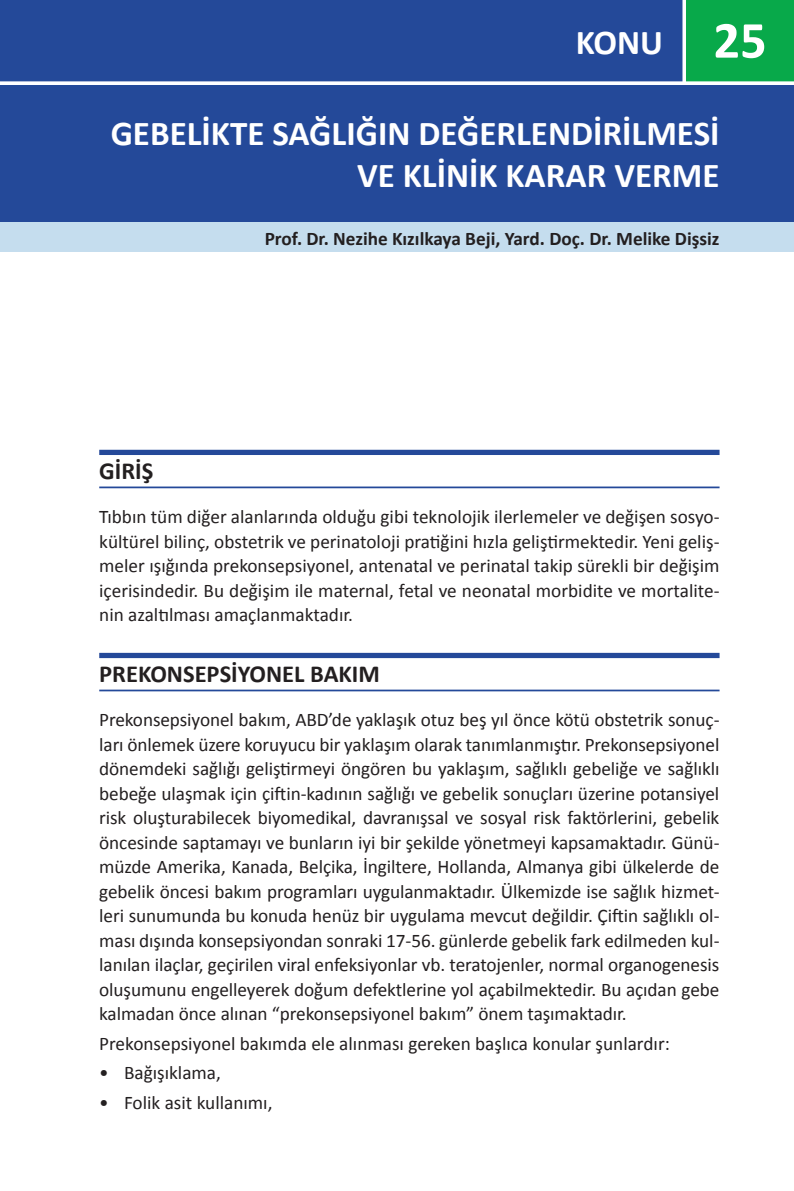
<style>
.page{position:relative;width:794px;height:1191px;background:#fff}
.page>*{position:absolute;margin:0;border:0;box-sizing:border-box;transform-origin:0 0}
.t1{font:700 52.5px "Calibri";color:#fff}
.t2{font:700 35px/42px "Calibri";color:#fff;text-align:right}
._1__BAŞLIK{font:700 24.5px "Calibri";color:#231f20}
.t3{font:italic 22.75px "Calibri";color:#fff}
.t4{font:19.25px/24.5px "Calibri";color:#231f20;text-align:justify}
.t5{font:700 19.25px "Calibri";color:#231f20}
</style>
<div class="page">
<div style="left:0;top:0;width:794px;height:81px;background:#244999"></div>
<div style="left:0;top:85px;width:794px;height:137px;background:#244999"></div>
<div style="left:684px;top:0;width:110px;height:81px;background:#08a94a"></div>
<svg style="left:0;top:81px;width:794px;height:1px"></svg>
<div style="left:0;top:222px;width:794px;height:30px;background:#c5ddee"></div>
<svg style="left:682px;top:0;width:4px;height:82px"></svg>
<div style="left:99px;top:450px;width:620px;height:5px;background:#244999"></div>
<div style="left:99px;top:653px;width:620px;height:5px;background:#244999"></div>
<hr style="left:99px;top:486px;width:620px;height:2px;background:#244999">
<hr style="left:99px;top:689px;width:620px;height:2px;background:#244999">
<p class="t1" style="left:713px;top:3px;width:55px">25</p>
<p class="t2" style="left:576px;top:20px;width:89px">KONU</p>
<p class="t3" style="left:732px;top:27px;width:36px">737</p>
<p class="t2" style="left:111px;top:111px;width:610px">GEBELİKTE SAĞLIĞIN DEĞERLENDİRİLMESİ<br>VE KLİNİK KARAR VERME</p>
<p class="t5" style="left:265px;top:225px;width:456px">Prof. Dr. Nezihe Kızılkaya Beji, Yard. Doç. Dr. Melike Dişsiz</p>
<p class="_1__BAŞLIK" style="left:99px;top:453px;width:56px">GİRİŞ</p>
<p class="t4" style="left:99px;top:503px;width:622px">Tıbbın tüm diğer alanlarında olduğu gibi teknolojik ilerlemeler ve değişen sosyo&shy;kültürel bilinç, obstetrik ve perinatoloji pratiğini hızla geliştirmektedir. Yeni geliş&shy;meler ışığında prekonsepsiyonel, antenatal ve perinatal takip sürekli bir değişim içerisindedir. Bu değişim ile maternal, fetal ve neonatal morbidite ve mortalite&shy;nin azaltılması amaçlanmaktadır.</p>
<p class="_1__BAŞLIK" style="left:99px;top:656px;width:282px">PREKONSEPSİYONEL BAKIM</p>
<p class="t4" style="left:99px;top:706px;width:622px">Prekonsepsiyonel bakım, ABD’de yaklaşık otuz beş yıl önce kötü obstetrik sonuç&shy;ları önlemek üzere koruyucu bir yaklaşım olarak tanımlanmıştır. Prekonsepsiyonel dönemdeki sağlığı geliştirmeyi öngören bu yaklaşım, sağlıklı gebeliğe ve sağlıklı bebeğe ulaşmak için çiftin-kadının sağlığı ve gebelik sonuçları üzerine potansiyel risk oluşturabilecek biyomedikal, davranışsal ve sosyal risk faktörlerini, gebelik öncesinde saptamayı ve bunların iyi bir şekilde yönetmeyi kapsamaktadır. Günü&shy;müzde Amerika, Kanada, Belçika, İngiltere, Hollanda, Almanya gibi ülkelerde de gebelik öncesi bakım programları uygulanmaktadır. Ülkemizde ise sağlık hizmet&shy;leri sunumunda bu konuda henüz bir uygulama mevcut değildir. Çiftin sağlıklı ol&shy;ması dışında konsepsiyondan sonraki 17-56. günlerde gebelik fark edilmeden kul&shy;lanılan ilaçlar, geçirilen viral enfeksiyonlar vb. teratojenler, normal organogenesis oluşumunu engelleyerek doğum defektlerine yol açabilmektedir. Bu açıdan gebe kalmadan önce alınan “prekonsepsiyonel bakım” önem taşımaktadır.</p>
<p class="t4" style="left:99px;top:1030px;width:572px">Prekonsepsiyonel bakımda ele alınması gereken başlıca konular şunlardır:</p>
<p class="t4" style="left:99px;top:1059px;width:123px">• Bağışıklama,</p>
<p class="t4" style="left:99px;top:1089px;width:175px">• Folik asit kullanımı,</p>
</div>
